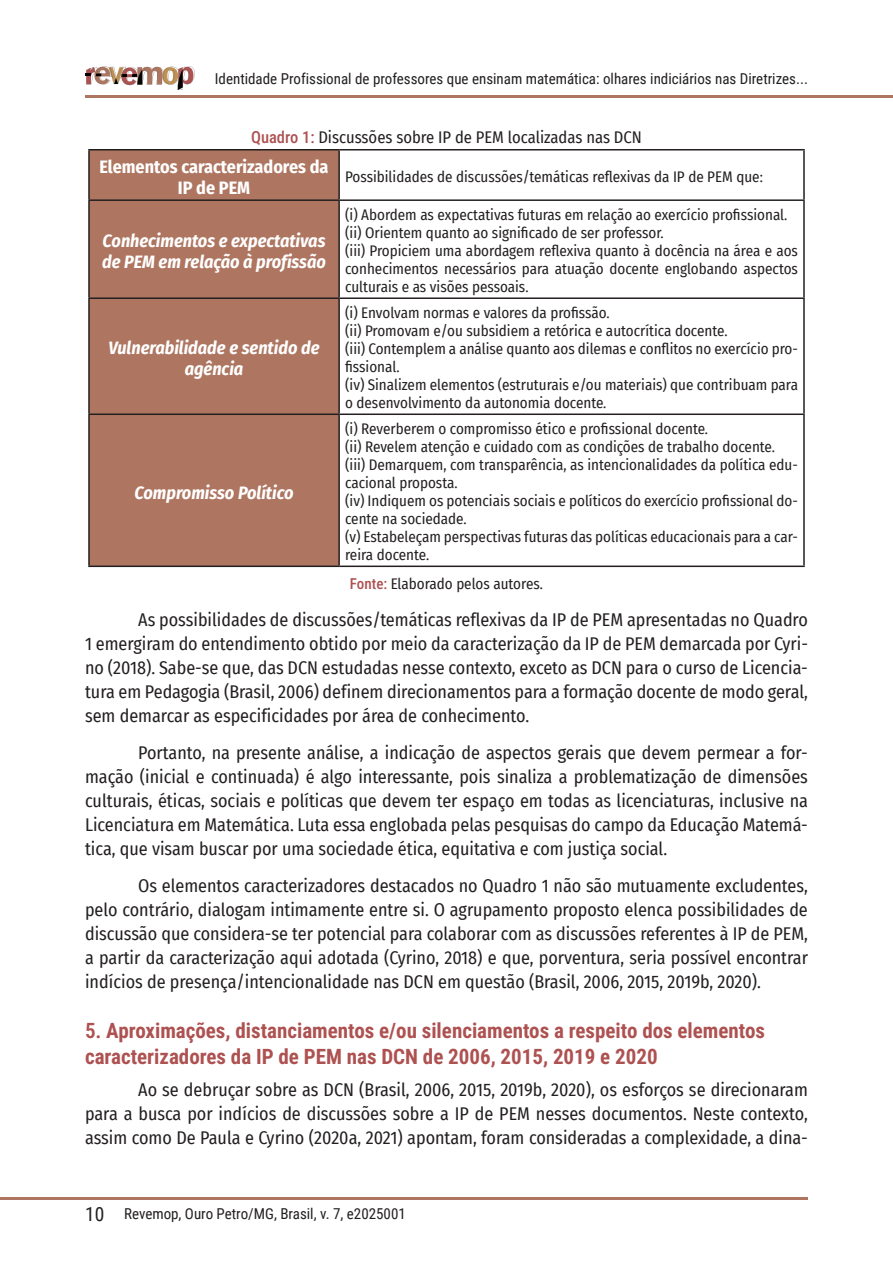
<style>
.page{position:relative;width:893px;height:1263px;background:#fff}
.page>*{position:absolute;margin:0;border:0;box-sizing:border-box;transform-origin:0 0}
.t1{font:700 21px/25.2px "Roboto Condensed";color:#ae5151}
.t2{font:18px/24px "Fira Sans Condensed";color:#231f20;text-align:justify}
.t3{font:italic 700 18px/21.6px "Fira Sans Condensed";color:#fff}
.t4{font:700 18px/21.6px "Fira Sans Condensed";color:#fff;text-align:center}
.t5{font:16.5px "Fira Sans Condensed";color:#231f20}
.t6{font:15px/18px "Fira Sans Condensed";color:#231f20}
.t7{font:15px "Roboto Condensed";color:#231f20}
.s1{font-family:"Roboto Condensed";font-weight:500;color:#ae5151}
.s2{font-weight:600}
.s3{font-size:19.5px}
</style>
<div class="page">
<svg style="left:85px;top:66px;width:110px;height:24px"></svg>
<hr style="left:86px;top:95px;width:807px;height:2px;background:#ae7661">
<hr style="left:0;top:1197px;width:808px;height:2px;background:#ae7661">
<div style="left:90px;top:150px;width:248px;height:415px;background:#ae7661"></div>
<hr style="left:88px;top:149px;width:251px;height:1px;background:#231f20">
<hr style="left:88px;top:150px;width:2px;height:49px;background:#231f20">
<hr style="left:339px;top:149px;width:466px;height:1px;background:#231f20">
<hr style="left:338px;top:150px;width:2px;height:49px;background:#231f20">
<hr style="left:803px;top:150px;width:2px;height:49px;background:#231f20">
<hr style="left:88px;top:199px;width:251px;height:2px;background:#231f20">
<hr style="left:88px;top:201px;width:2px;height:96px;background:#231f20">
<hr style="left:339px;top:199px;width:466px;height:2px;background:#231f20">
<hr style="left:338px;top:201px;width:2px;height:96px;background:#231f20">
<hr style="left:803px;top:201px;width:2px;height:96px;background:#231f20">
<hr style="left:88px;top:297px;width:251px;height:2px;background:#231f20">
<hr style="left:88px;top:299px;width:2px;height:114px;background:#231f20">
<hr style="left:339px;top:297px;width:466px;height:2px;background:#231f20">
<hr style="left:338px;top:299px;width:2px;height:114px;background:#231f20">
<hr style="left:803px;top:299px;width:2px;height:114px;background:#231f20">
<hr style="left:88px;top:413px;width:251px;height:2px;background:#231f20">
<hr style="left:88px;top:415px;width:2px;height:150px;background:#231f20">
<hr style="left:339px;top:413px;width:466px;height:2px;background:#231f20">
<hr style="left:338px;top:415px;width:2px;height:150px;background:#231f20">
<hr style="left:803px;top:415px;width:2px;height:150px;background:#231f20">
<hr style="left:88px;top:565px;width:251px;height:2px;background:#231f20">
<hr style="left:339px;top:565px;width:466px;height:2px;background:#231f20">
<p class="t7" style="left:215px;top:68px;width:595px">Identidade Profissional de professores que ensinam matemática: olhares indiciários nas Diretrizes...</p>
<p class="t5" style="left:251px;top:125px;width:392px"><span class="s1">Quadro 1:</span> Discussões sobre IP de PEM localizadas nas DCN</p>
<p class="t4" style="left:100px;top:154px;width:231px">Elementos caracterizadores da<br>IP de PEM</p>
<p class="t6" style="left:345px;top:167px;width:419px">Possibilidades de discussões/temáticas reflexivas da IP de PEM que:</p>
<p class="t3" style="left:102px;top:229px;width:225px">Conhecimentos e expectativas de PEM em relação à profissão</p>
<p class="t6" style="left:345px;top:206px;width:454px">(i) Abordem as expectativas futuras em relação ao exercício profissional. (ii) Orientem quanto ao significado de ser professor.<br>(iii) Propiciem uma abordagem reflexiva quanto à docência na área e aos conhecimentos necessários para atuação docente englobando aspectos culturais e as visões pessoais.</p>
<p class="t3" style="left:109px;top:336px;width:212px;text-align:center">Vulnerabilidade e sentido de agência</p>
<p class="t6" style="left:345px;top:304px;width:454px">(i) Envolvam normas e valores da profissão.<br>(ii) Promovam e/ou subsidiem a retórica e autocrítica docente.<br>(iii) Contemplem a análise quanto aos dilemas e conflitos no exercício pro&shy;fissional.<br>(iv) Sinalizem elementos (estruturais e/ou materiais) que contribuam para o desenvolvimento da autonomia docente.</p>
<p class="t6" style="left:345px;top:420px;width:454px">(i) Reverberem o compromisso ético e profissional docente.<br>(ii) Revelem atenção e cuidado com as condições de trabalho docente. (iii) Demarquem, com transparência, as intencionalidades da política edu&shy;cacional proposta.<br>(iv) Indiquem os potenciais sociais e políticos do exercício profissional do&shy;cente na sociedade.<br>(v) Estabeleçam perspectivas futuras das políticas educacionais para a car&shy;reira docente.</p>
<p class="t6" style="left:350px;top:575px;width:195px"><span class="s1">Fonte:</span> Elaborado pelos autores.</p>
<p class="t2" style="left:85px;top:607px;width:724px;text-indent:53px">As possibilidades de discussões/temáticas reflexivas da IP de PEM apresentadas no Quadro 1 emergiram do entendimento obtido por meio da caracterização da IP de PEM demarcada por Cyri&shy;no (2018). Sabe-se que, das DCN estudadas nesse contexto, exceto as DCN para o curso de Licencia&shy;tura em Pedagogia (Brasil, 2006) definem direcionamentos para a formação docente de modo geral, sem demarcar as especificidades por área de conhecimento.</p>
<p class="t2" style="left:85px;top:740px;width:724px;text-indent:53px">Portanto, na presente análise, a indicação de aspectos gerais que devem permear a for&shy;mação (inicial e continuada) é algo interessante, pois sinaliza a problematização de dimensões culturais, éticas, sociais e políticas que devem ter espaço em todas as licenciaturas, inclusive na Licenciatura em Matemática. Luta essa englobada pelas pesquisas do campo da Educação Matemá&shy;tica, que visam buscar por uma sociedade ética, equitativa e com justiça social.</p>
<p class="t2" style="left:85px;top:873px;width:724px;text-indent:53px">Os elementos caracterizadores destacados no Quadro 1 não são mutuamente excludentes, pelo contrário, dialogam intimamente entre si. O agrupamento proposto elenca possibilidades de discussão que considera-se ter potencial para colaborar com as discussões referentes à IP de PEM, a partir da caracterização aqui adotada (Cyrino, 2018) e que, porventura, seria possível encontrar indícios de presença/intencionalidade nas DCN em questão (Brasil, 2006, 2015, 2019b, 2020).</p>
<p class="t1" style="left:85px;top:1017px;width:681px"><span class="s2">5.</span> Aproximações, distanciamentos e/ou silenciamentos a respeito dos elementos caracterizadores da IP de PEM nas DCN de 2006, 2015, 2019 e 2020</p>
<p class="t2" style="left:85px;top:1077px;width:724px;text-indent:53px">Ao se debruçar sobre as DCN (Brasil, 2006, 2015, 2019b, 2020), os esforços se direcionaram para a busca por indícios de discussões sobre a IP de PEM nesses documentos. Neste contexto, assim como De Paula e Cyrino (2020a, 2021) apontam, foram consideradas a complexidade, a dina-</p>
<p class="t3" style="left:134px;top:480px;width:161px">Compromisso Político</p>
<p class="t7" style="left:85px;top:1203px;width:322px"><span class="s3">10</span> Revemop, Ouro Petro/MG, Brasil, v. 7, e2025001</p>
</div>
